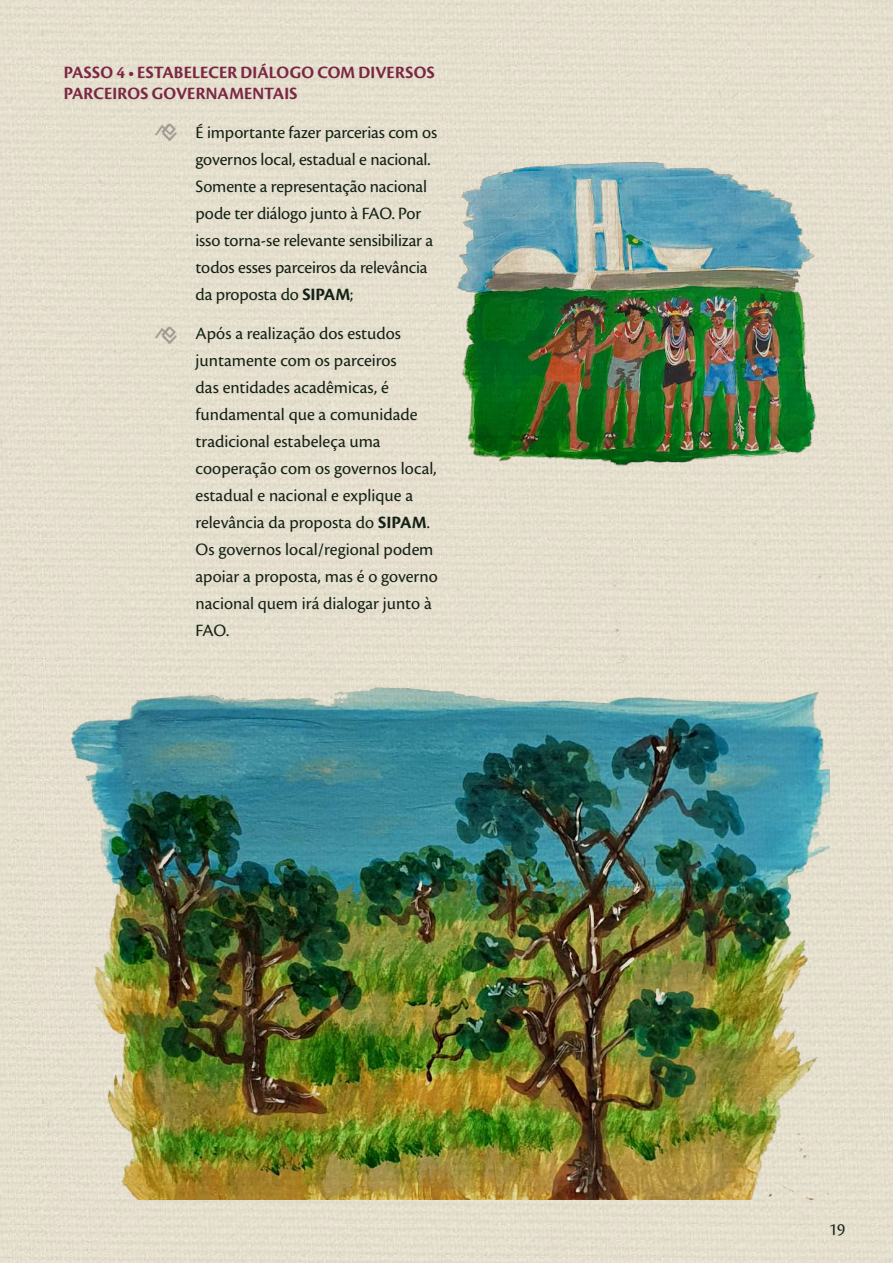
<style>
.page{position:relative;width:893px;height:1263px;background:#e5dece}
.page>*{position:absolute;margin:0;border:0;box-sizing:border-box;transform-origin:0 0}
.t1{font:28.35px "Afolkalips Swash";color:#a19c91;scale:.93 1}
.t2{font:18px/27px "Cronos Pro";letter-spacing:-.005em;color:#142215}
.t3{font:18px/21px "Cronos Pro Bold Disp";letter-spacing:.005em;color:#7b2744}
.t4{font:18px "Cronos Pro Disp";color:#142213}
.s1{font-weight:700}
</style>
<div class="page">
<img style="left:64px;top:641px;width:765px;height:558px">
<img style="left:455px;top:132px;width:366px;height:342px">
<p class="t3" style="left:64px;top:62px;width:372px">PASSO 4 • ESTABELECER DIÁLOGO COM DIVERSOS<br>PARCEIROS GOVERNAMENTAIS</p>
<p class="t2" style="left:196px;top:119px;width:243px">É importante fazer parcerias com os governos local, estadual e nacional.<br>Somente a representação nacional pode ter diálogo junto à FAO. Por isso torna-se relevante sensibilizar a todos esses parceiros da relevância da proposta do <span class="s1">SIPAM</span>;</p>
<p class="t2" style="left:196px;top:320px;width:244px">Após a realização dos estudos juntamente com os parceiros<br>das entidades acadêmicas, é fundamental que a comunidade tradicional estabeleça uma cooperação com os governos local, estadual e nacional e explique a relevância da proposta do <span class="s1">SIPAM</span>.<br>Os governos local/regional podem apoiar a proposta, mas é o governo nacional quem irá dialogar junto à<br>FAO.</p>
<h1 class="t1" style="left:178px;top:148px;width:27px;rotate:-180deg">q</h1>
<h1 class="t1" style="left:178px;top:351px;width:27px;rotate:-180deg">q</h1>
<p class="t4" style="left:829px;top:1219px;width:18px">19</p>
</div>
